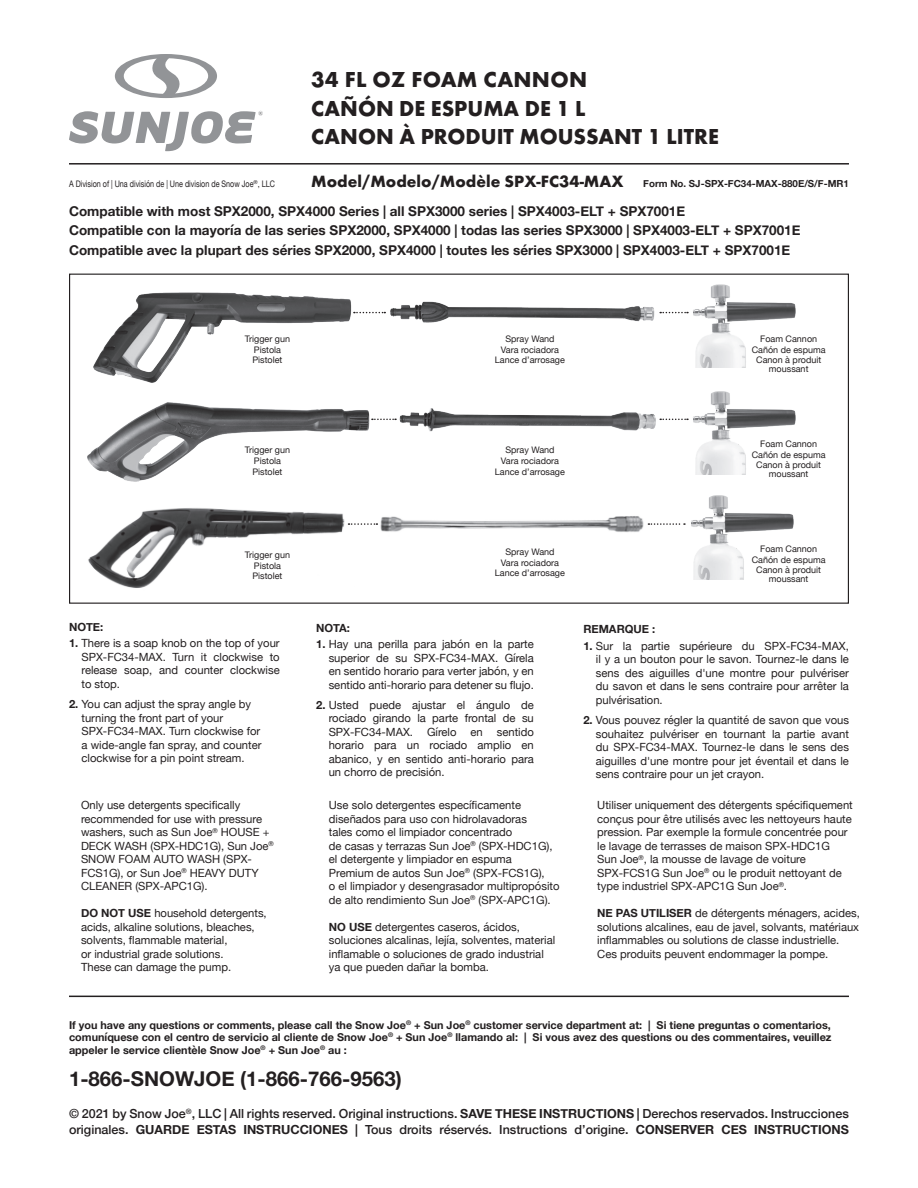
<style>
.page{position:relative;width:918px;height:1188px;background:#fff}
.page>*{position:absolute;margin:0;border:0;box-sizing:border-box;transform-origin:0 0}
.t1{font:700 22.5px/28.5px "Futura T";color:#231f20}
.t2{font:700 20.4px "Helvetica Neue";color:#231f20}
.t3{font:700 13.5px/19.5px "Helvetica Neue";color:#231f20}
.t4{font:500 12.6px/15.9px "Helvetica Neue";color:#231f20}
.t5{font:11.25px/13.5px "Helvetica Neue";color:#231f20}
.t6{font:700 11.25px "Helvetica Neue";color:#231f20}
.t7{font:700 10.8px/12px "Helvetica Neue";color:#231f20}
.t8{font:700 9.75px "Helvetica Neue";color:#231f20}
.t9{font:9px/10.8px "Helvetica Neue";color:#231f20;text-align:center}
.t10{font:9px "Helvetica Neue";color:#231f20;scale:.8 1}
.t11{font:4.5px "Myriad Pro";color:#57585a}
.s1{font-family:"Futura T";font-size:16.95px}
.s2{font-weight:700}
</style>
<div class="page">
<hr style="left:69px;top:163px;width:780px;height:2px;background:#231f20">
<hr style="left:69px;top:996px;width:780px;height:1px;background:#231f20">
<svg style="left:69px;top:111px;width:194px;height:40px"></svg>
<svg style="left:115px;top:54px;width:102px;height:44px"></svg>
<img style="left:88px;top:508px;width:261px;height:80px">
<svg style="left:360px;top:312px;width:25px;height:1px"></svg>
<img style="left:93px;top:292px;width:267px;height:91px">
<img style="left:390px;top:301px;width:265px;height:22px">
<img style="left:87px;top:402px;width:295px;height:80px">
<img style="left:386px;top:408px;width:270px;height:24px">
<svg style="left:372px;top:419px;width:24px;height:1px"></svg>
<img style="left:659px;top:284px;width:137px;height:84px">
<img style="left:659px;top:391px;width:137px;height:84px">
<img style="left:377px;top:516px;width:271px;height:16px">
<svg style="left:349px;top:523px;width:28px;height:2px"></svg>
<svg style="left:648px;top:523px;width:7px;height:2px"></svg>
<img style="left:655px;top:495px;width:139px;height:84px">
<p class="t11" style="left:259px;top:110px;width:4px">R</p>
<p class="t10" style="left:69px;top:177px;width:259px">A Division of | Una división de | Une division de Snow Joe<sup>®</sup>, LLC</p>
<h1 class="t1" style="left:311px;top:65px;width:409px">34 FL OZ FOAM CANNON<br>CAÑÓN DE ESPUMA DE 1 L<br>CANON À PRODUIT MOUSSANT 1 LITRE</h1>
<p class="t8" style="left:311px;top:176px;width:539px"><span class="s1">Model/Modelo/Modèle SPX-FC34-MAX</span> Form No. SJ-SPX-FC34-MAX-880E/S/F-MR1</p>
<p class="t3" style="left:69px;top:202px;width:733px">Compatible with most SPX2000, SPX4000 Series | all SPX3000 series | SPX4003-ELT + SPX7001E<br>Compatible con la mayoría de las series SPX2000, SPX4000 | todas las series SPX3000 | SPX4003-ELT + SPX7001E<br>Compatible avec la plupart des séries SPX2000, SPX4000 | toutes les séries SPX3000 | SPX4003-ELT + SPX7001E</p>
<p class="t9" style="left:245px;top:334px;width:47px">Trigger gun<br>Pistola<br>Pistolet</p>
<p class="t9" style="left:752px;top:334px;width:75px">Foam Cannon<br>Cañón de espuma<br>Canon à produit</p>
<p class="t9" style="left:769px;top:364px;width:41px">moussant</p>
<p class="t9" style="left:495px;top:334px;width:72px">Spray Wand<br>Vara rociadora<br>Lance d’arrosage</p>
<p class="t9" style="left:245px;top:445px;width:47px">Trigger gun<br>Pistola<br>Pistolet</p>
<p class="t9" style="left:495px;top:445px;width:72px">Spray Wand<br>Vara rociadora<br>Lance d’arrosage</p>
<p class="t9" style="left:752px;top:439px;width:75px">Foam Cannon<br>Cañón de espuma<br>Canon à produit</p>
<p class="t9" style="left:769px;top:469px;width:41px">moussant</p>
<p class="t9" style="left:245px;top:550px;width:47px">Trigger gun<br>Pistola<br>Pistolet</p>
<p class="t6" style="left:69px;top:618px;width:36px">NOTE:</p>
<p class="t5" style="left:82px;top:637px;width:200px;text-align:justify;text-indent:-13px"><span class="s2">1.</span> There is a soap knob on the top of your SPX-FC34-MAX. Turn it clockwise to release soap, and counter clockwise to stop.</p>
<p class="t5" style="left:82px;top:698px;width:182px;text-indent:-13px"><span class="s2">2.</span> You can adjust the spray angle by turning the front part of your SPX-FC34-MAX. Turn clockwise for a wide-angle fan spray, and counter clockwise for a pin point stream.</p>
<p class="t5" style="left:81px;top:799px;width:194px">Only use detergents specifically recommended for use with pressure washers, such as Sun Joe<sup>®</sup> HOUSE +<br>DECK WASH (SPX-HDC1G), Sun Joe<sup>®<br></sup>SNOW FOAM AUTO WASH (SPX-<br>FCS1G), or Sun Joe<sup>®</sup> HEAVY DUTY<br>CLEANER (SPX-APC1G).</p>
<p class="t5" style="left:81px;top:907px;width:187px"><span class="s2">DO NOT USE</span> household detergents, acids, alkaline solutions, bleaches, solvents, flammable material,<br>or industrial grade solutions.<br>These can damage the pump.</p>
<p class="t9" style="left:495px;top:547px;width:72px">Spray Wand<br>Vara rociadora<br>Lance d’arrosage</p>
<p class="t6" style="left:316px;top:619px;width:35px">NOTA:</p>
<p class="t5" style="left:329px;top:638px;width:207px;text-align:justify;text-indent:-13px"><span class="s2">1.</span> Hay una perilla para jabón en la parte superior de su SPX-FC34-MAX. Gírela en sentido horario para verter jabón, y en sentido anti-horario para detener su flujo.</p>
<p class="t5" style="left:329px;top:699px;width:207px;text-align:justify;text-indent:-13px"><span class="s2">2.</span> Usted puede ajustar el ángulo de rociado girando la parte frontal de su SPX-FC34-MAX. Gírelo en sentido horario para un rociado amplio en abanico, y en sentido anti-horario para un chorro de precisión.</p>
<p class="t5" style="left:329px;top:799px;width:232px">Use solo detergentes específicamente diseñados para uso con hidrolavadoras<br>tales como el limpiador concentrado<br>de casas y terrazas Sun Joe<sup>®</sup> (SPX-HDC1G), el detergente y limpiador en espuma Premium de autos Sun Joe<sup>®</sup> (SPX-FCS1G),<br>o el limpiador y desengrasador multipropósito de alto rendimiento Sun Joe<sup>®</sup> (SPX-APC1G).</p>
<p class="t5" style="left:329px;top:921px;width:228px"><span class="s2">NO USE</span> detergentes caseros, ácidos, soluciones alcalinas, lejía, solventes, material inflamable o soluciones de grado industrial ya que pueden dañar la bomba.</p>
<p class="t9" style="left:752px;top:544px;width:75px">Foam Cannon<br>Cañón de espuma<br>Canon à produit</p>
<p class="t9" style="left:769px;top:574px;width:41px">moussant</p>
<p class="t6" style="left:583px;top:621px;width:74px">REMARQUE :</p>
<p class="t5" style="left:596px;top:640px;width:255px;text-align:justify;text-indent:-13px"><span class="s2">1.</span> Sur la partie supérieure du SPX-FC34-MAX, il y a un bouton pour le savon. Tournez-le dans le sens des aiguilles d'une montre pour pulvériser du savon et dans le sens contraire pour arrêter la pulvérisation.</p>
<p class="t5" style="left:596px;top:714px;width:255px;text-align:justify;text-indent:-13px"><span class="s2">2.</span> Vous pouvez régler la quantité de savon que vous souhaitez pulvériser en tournant la partie avant du SPX-FC34-MAX. Tournez-le dans le sens des aiguilles d'une montre pour jet éventail et dans le sens contraire pour un jet crayon.</p>
<p class="t5" style="left:597px;top:799px;width:257px">Utiliser uniquement des détergents spécifiquement conçus pour être utilisés avec les nettoyeurs haute pression. Par exemple la formule concentrée pour le lavage de terrasses de maison SPX-HDC1G<br>Sun Joe<sup>®</sup>, la mousse de lavage de voiture SPX-FCS1G Sun Joe<sup>®</sup> ou le produit nettoyant de type industriel SPX-APC1G Sun Joe<sup>®</sup>.</p>
<p class="t5" style="left:597px;top:907px;width:264px"><span class="s2">NE PAS UTILISER</span> de détergents ménagers, acides, solutions alcalines, eau de javel, solvants, matériaux inflammables ou solutions de classe industrielle.<br>Ces produits peuvent endommager la pompe.</p>
<p class="t7" style="left:69px;top:1019px;width:764px">If you have any questions or comments, please call the Snow Joe<sup>®</sup> + Sun Joe<sup>®</sup> customer service department at: | Si tiene preguntas o comentarios, comuníquese con el centro de servicio al cliente de Snow Joe<sup>®</sup> + Sun Joe<sup>®</sup> llamando al: | Si vous avez des questions ou des commentaires, veuillez</p>
<p class="t7" style="left:69px;top:1044px;width:279px">appeler le service clientèle Snow Joe<sup>®</sup> + Sun Joe<sup>®</sup> au :</p>
<h2 class="t2" style="left:69px;top:1063px;width:334px">1-866-SNOWJOE (1-866-766-9563)</h2>
<p class="t4" style="left:69px;top:1105px;width:781px">© 2021 by Snow Joe<sup>®</sup>, LLC | All rights reserved. Original instructions. <span class="s2">SAVE THESE INSTRUCTIONS |</span> Derechos reservados. Instrucciones originales. <span class="s2">GUARDE ESTAS INSTRUCCIONES |</span> Tous droits réservés. Instructions d’origine. <span class="s2">CONSERVER CES INSTRUCTIONS</span></p>
</div>
